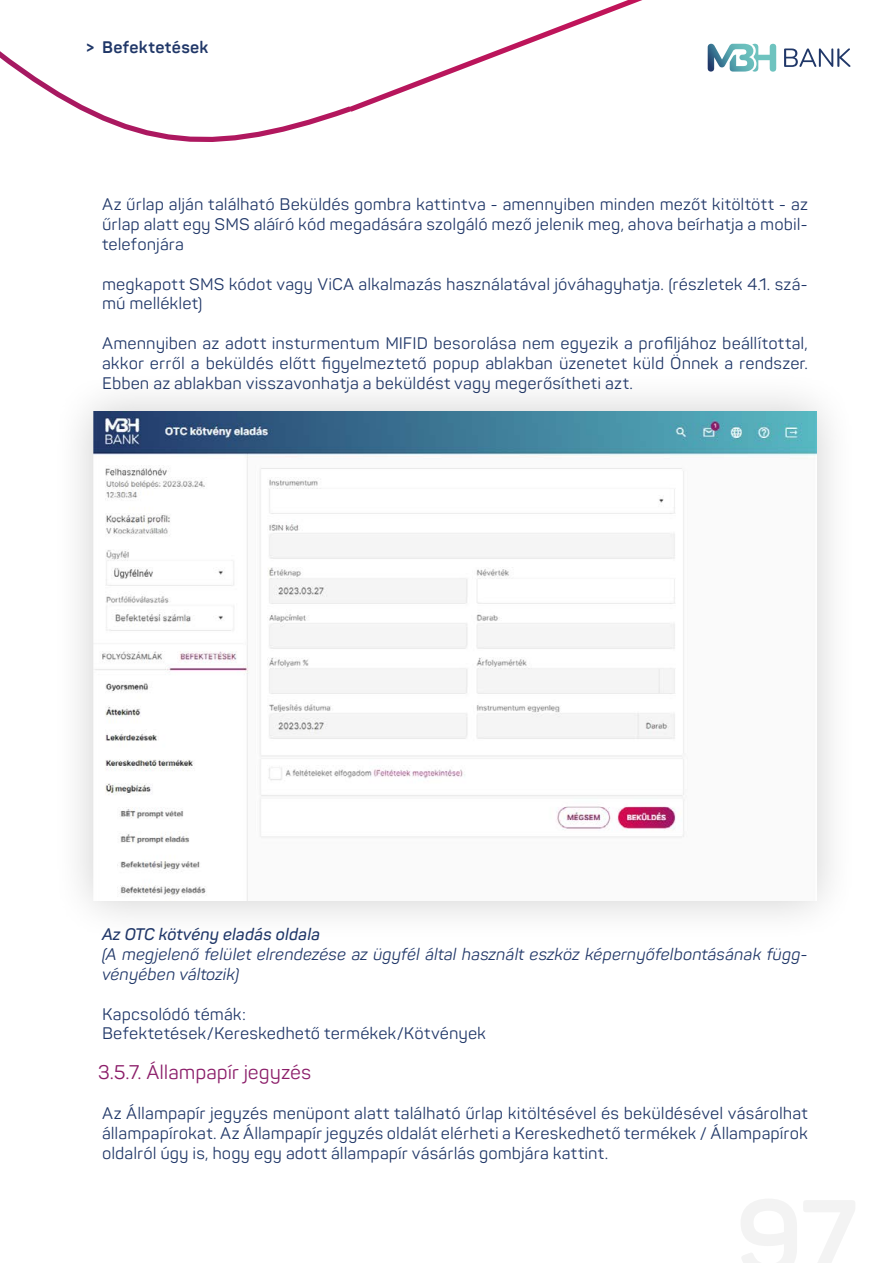
<style>
.page{position:relative;width:893px;height:1263px;background:#fff}
.page>*{position:absolute;margin:0;border:0;box-sizing:border-box;transform-origin:0 0}
.t1{font:19.5px "Panton";letter-spacing:-.005em;color:#8b1d69}
.t2{font:16.5px/19.8px "Panton";letter-spacing:.005em;color:#203768;text-align:justify}
.t3{font:italic 16.5px/19.8px "Panton";color:#203768}
.t4{font:italic 600 16.5px "Panton";letter-spacing:-.005em;color:#203768}
.t5{font:700 16.5px "Panton";letter-spacing:.02em;color:#203768}
</style>
<div class="page">
<svg style="left:0;top:0;width:851px;height:142px"></svg>
<svg style="left:784px;top:48px;width:66px;height:19px"></svg>
<svg style="left:708px;top:44px;width:68px;height:28px"></svg>
<div style="left:51px;top:369px;width:807px;height:574px;background:#000;opacity:.2"></div>
<img style="left:94px;top:412px;width:722px;height:489px">
<p class="t5" style="left:86px;top:36px;width:124px">&gt; Befektetések</p>
<p class="t2" style="left:102px;top:195px;width:707px">Az űrlap alján található Beküldés gombra kattintva - amennyiben minden mezőt kitöltött - az űrlap alatt egy SMS aláíró kód megadására szolgáló mező jelenik meg, ahova beírhatja a mobil&shy;telefonjára</p>
<p class="t2" style="left:102px;top:274px;width:707px">megkapott SMS kódot vagy ViCA alkalmazás használatával jóváhagyhatja. (részletek 4.1. szá&shy;mú melléklet)</p>
<p class="t2" style="left:102px;top:333px;width:707px">Amennyiben az adott insturmentum MIFID besorolása nem egyezik a profiljához beállítottal, akkor erről a beküldés előtt figyelmeztető popup ablakban üzenetet küld Önnek a rendszer.<br>Ebben az ablakban visszavonhatja a beküldést vagy megerősítheti azt.</p>
<p class="t4" style="left:102px;top:924px;width:220px">Az OTC kötvény eladás oldala</p>
<p class="t3" style="left:102px;top:944px;width:707px">(A megjelenő felület elrendezése az ügyfél által használt eszköz képernyőfelbontásának függ&shy;vényében változik)</p>
<p class="t2" style="left:102px;top:1004px;width:385px">Kapcsolódó témák:<br>Befektetések/Kereskedhető termékek/Kötvények</p>
<p class="t1" style="left:98px;top:1060px;width:215px">3.5.7. Állampapír jegyzés</p>
<p class="t2" style="left:102px;top:1103px;width:707px">Az Állampapír jegyzés menüpont alatt található űrlap kitöltésével és beküldésével vásárolhat állampapírokat. Az Állampapír jegyzés oldalát elérheti a Kereskedhető termékek / Állampapírok oldalról úgy is, hogy egy adott állampapír vásárlás gombjára kattint.</p>
</div>
